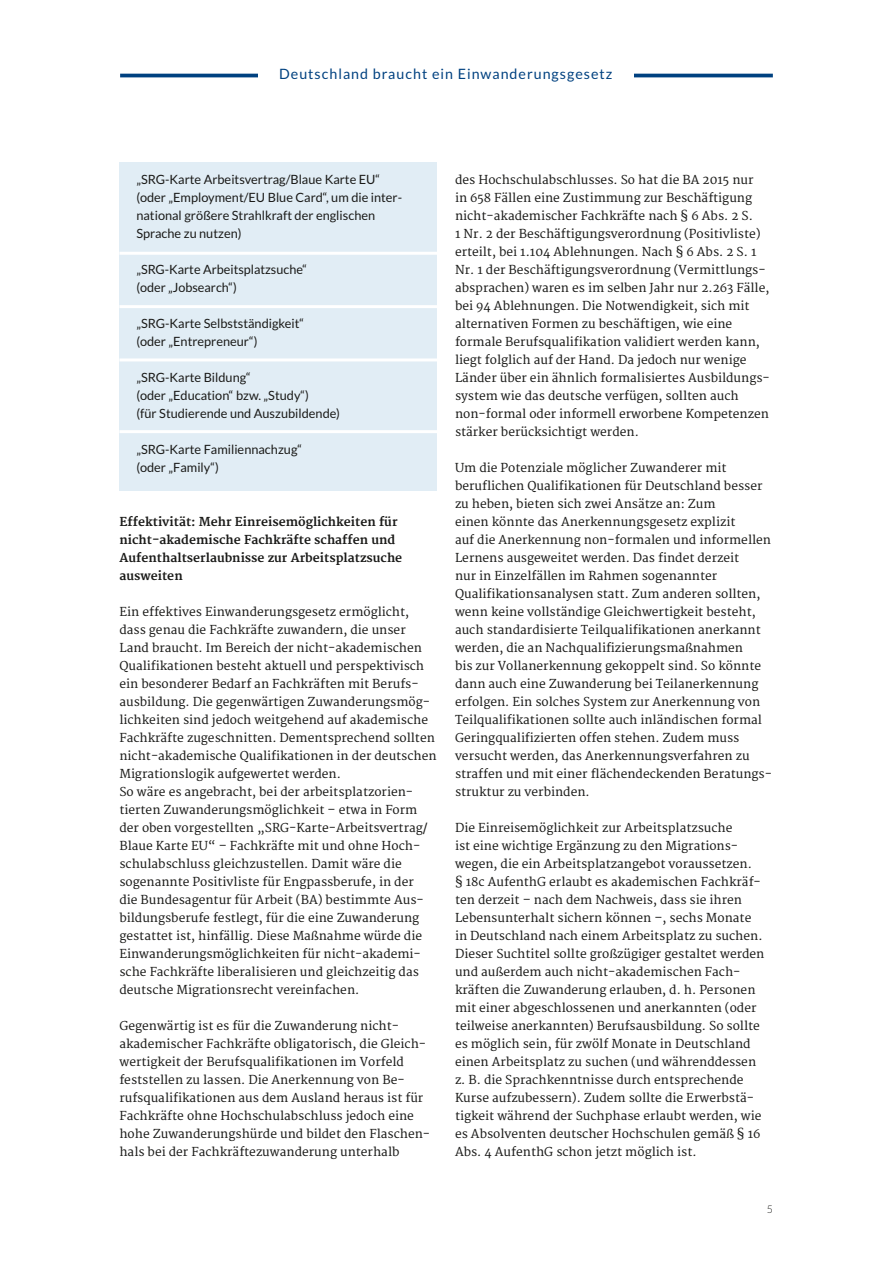
<style>
.page{position:relative;width:893px;height:1263px;background:#fff}
.page>*{position:absolute;margin:0;border:0;box-sizing:border-box;transform-origin:0 0}
.t1{font:14.25px "Lato";letter-spacing:.07em;color:#004180}
.t2{font:12.75px/18px "Lato";color:#1a1a18}
.t3{font:12px/18px "Merriweather";color:#1a1a18}
.t4{font:700 12px/18px "Merriweather";color:#1a1a18}
.t5{font:300 10.5px "Lato";color:#1a1a18}
</style>
<div class="page">
<hr style="left:120px;top:74px;width:653px;height:3px;background:#004180">
<div style="left:258px;top:51px;width:375px;height:47px;background:#fff"></div>
<div style="left:119px;top:163px;width:318px;height:328px;background:#e1edf5"></div>
<hr style="left:119px;top:252px;width:318px;height:3px;background:#fff">
<hr style="left:119px;top:305px;width:318px;height:3px;background:#fff">
<hr style="left:119px;top:358px;width:318px;height:3px;background:#fff">
<hr style="left:119px;top:430px;width:318px;height:3px;background:#fff">
<p class="t1" style="left:279px;top:66px;width:335px">Deutschland braucht ein Einwanderungsgesetz</p>
<p class="t2" style="left:136px;top:170px;width:267px">„SRG-Karte Arbeitsvertrag/Blaue Karte EU“ (oder „Employment/EU Blue Card“, um die inter&shy;national größere Strahlkraft der englischen Sprache zu nutzen)</p>
<p class="t2" style="left:136px;top:260px;width:172px">„SRG-Karte Arbeitsplatzsuche“ (oder „Jobsearch“)</p>
<p class="t2" style="left:136px;top:314px;width:169px">„SRG-Karte Selbstständigkeit“ (oder „Entrepreneur“)</p>
<p class="t2" style="left:136px;top:368px;width:205px">„SRG-Karte Bildung“<br>(oder „Education“ bzw. „Study“)<br>(für Studierende und Auszubildende)</p>
<p class="t2" style="left:136px;top:440px;width:167px">„SRG-Karte Familiennachzug“ (oder „Family“)</p>
<p class="t4" style="left:119px;top:513px;width:284px">Effektivität: Mehr Einreisemöglichkeiten für nicht-akademische Fachkräfte schaffen und Aufenthaltserlaubnisse zur Arbeitsplatzsuche ausweiten</p>
<p class="t3" style="left:119px;top:603px;width:319px">Ein effektives Einwanderungsgesetz ermöglicht, dass genau die Fachkräfte zuwandern, die unser Land braucht. Im Bereich der nicht-akademischen Qualifikationen besteht aktuell und perspektivisch ein besonderer Bedarf an Fachkräften mit Berufs&shy;ausbildung. Die gegenwärtigen Zuwanderungsmög&shy;lichkeiten sind jedoch weitgehend auf akademische Fachkräfte zugeschnitten. Dementsprechend sollten nicht-akademische Qualifikationen in der deutschen Migrationslogik aufgewertet werden.<br>So wäre es angebracht, bei der arbeitsplatzorien&shy;tierten Zuwanderungsmöglichkeit – etwa in Form der oben vorgestellten „SRG-Karte-Arbeitsvertrag/ Blaue Karte EU“ – Fachkräfte mit und ohne Hoch&shy;schulabschluss gleichzustellen. Damit wäre die sogenannte Positivliste für Engpassberufe, in der<br>die Bundesagentur für Arbeit (BA) bestimmte Aus&shy;bildungsberufe festlegt, für die eine Zuwanderung gestattet ist, hinfällig. Diese Maßnahme würde die Einwanderungsmöglichkeiten für nicht-akademi&shy;sche Fachkräfte liberalisieren und gleichzeitig das deutsche Migrationsrecht vereinfachen.</p>
<p class="t3" style="left:119px;top:1017px;width:312px">Gegenwärtig ist es für die Zuwanderung nicht&shy;akademischer Fachkräfte obligatorisch, die Gleich&shy;wertigkeit der Berufsqualifikationen im Vorfeld feststellen zu lassen. Die Anerkennung von Be&shy;rufsqualifikationen aus dem Ausland heraus ist für Fachkräfte ohne Hochschulabschluss jedoch eine hohe Zuwanderungshürde und bildet den Flaschen&shy;hals bei der Fachkräftezuwanderung unterhalb</p>
<p class="t3" style="left:455px;top:171px;width:316px">des Hochschulabschlusses. So hat die BA 2015 nur<br>in 658 Fällen eine Zustimmung zur Beschäftigung nicht-akademischer Fachkräfte nach § 6 Abs. 2 S.<br>1 Nr. 2 der Beschäftigungsverordnung (Positivliste) erteilt, bei 1.104 Ablehnungen. Nach § 6 Abs. 2 S. 1<br>Nr. 1 der Beschäftigungsverordnung (Vermittlungs&shy;absprachen) waren es im selben Jahr nur 2.263 Fälle, bei 94 Ablehnungen. Die Notwendigkeit, sich mit alternativen Formen zu beschäftigen, wie eine formale Berufsqualifikation validiert werden kann, liegt folglich auf der Hand. Da jedoch nur wenige Länder über ein ähnlich formalisiertes Ausbildungs&shy;system wie das deutsche verfügen, sollten auch non-formal oder informell erworbene Kompetenzen stärker berücksichtigt werden.</p>
<p class="t3" style="left:455px;top:459px;width:318px">Um die Potenziale möglicher Zuwanderer mit beruflichen Qualifikationen für Deutschland besser zu heben, bieten sich zwei Ansätze an: Zum<br>einen könnte das Anerkennungsgesetz explizit<br>auf die Anerkennung non-formalen und informellen Lernens ausgeweitet werden. Das findet derzeit<br>nur in Einzelfällen im Rahmen sogenannter Qualifikationsanalysen statt. Zum anderen sollten, wenn keine vollständige Gleichwertigkeit besteht, auch standardisierte Teilqualifikationen anerkannt werden, die an Nachqualifizierungsmaßnahmen<br>bis zur Vollanerkennung gekoppelt sind. So könnte dann auch eine Zuwanderung bei Teilanerkennung erfolgen. Ein solches System zur Anerkennung von Teilqualifikationen sollte auch inländischen formal Geringqualifizierten offen stehen. Zudem muss versucht werden, das Anerkennungsverfahren zu straffen und mit einer flächendeckenden Beratungs&shy;struktur zu verbinden.</p>
<p class="t3" style="left:455px;top:819px;width:311px">Die Einreisemöglichkeit zur Arbeitsplatzsuche<br>ist eine wichtige Ergänzung zu den Migrations&shy;wegen, die ein Arbeitsplatzangebot voraussetzen.<br>§ 18c AufenthG erlaubt es akademischen Fachkräf&shy;ten derzeit – nach dem Nachweis, dass sie ihren Lebensunterhalt sichern können –, sechs Monate in Deutschland nach einem Arbeitsplatz zu suchen.<br>Dieser Suchtitel sollte großzügiger gestaltet werden und außerdem auch nicht-akademischen Fach&shy;kräften die Zuwanderung erlauben, d. h. Personen mit einer abgeschlossenen und anerkannten (oder teilweise anerkannten) Berufsausbildung. So sollte es möglich sein, für zwölf Monate in Deutschland einen Arbeitsplatz zu suchen (und währenddessen z. B. die Sprachkenntnisse durch entsprechende Kurse aufzubessern). Zudem sollte die Erwerbstä&shy;tigkeit während der Suchphase erlaubt werden, wie es Absolventen deutscher Hochschulen gemäß § 16<br>Abs. 4 AufenthG schon jetzt möglich ist.</p>
<p class="t5" style="left:767px;top:1204px;width:8px">5</p>
</div>
